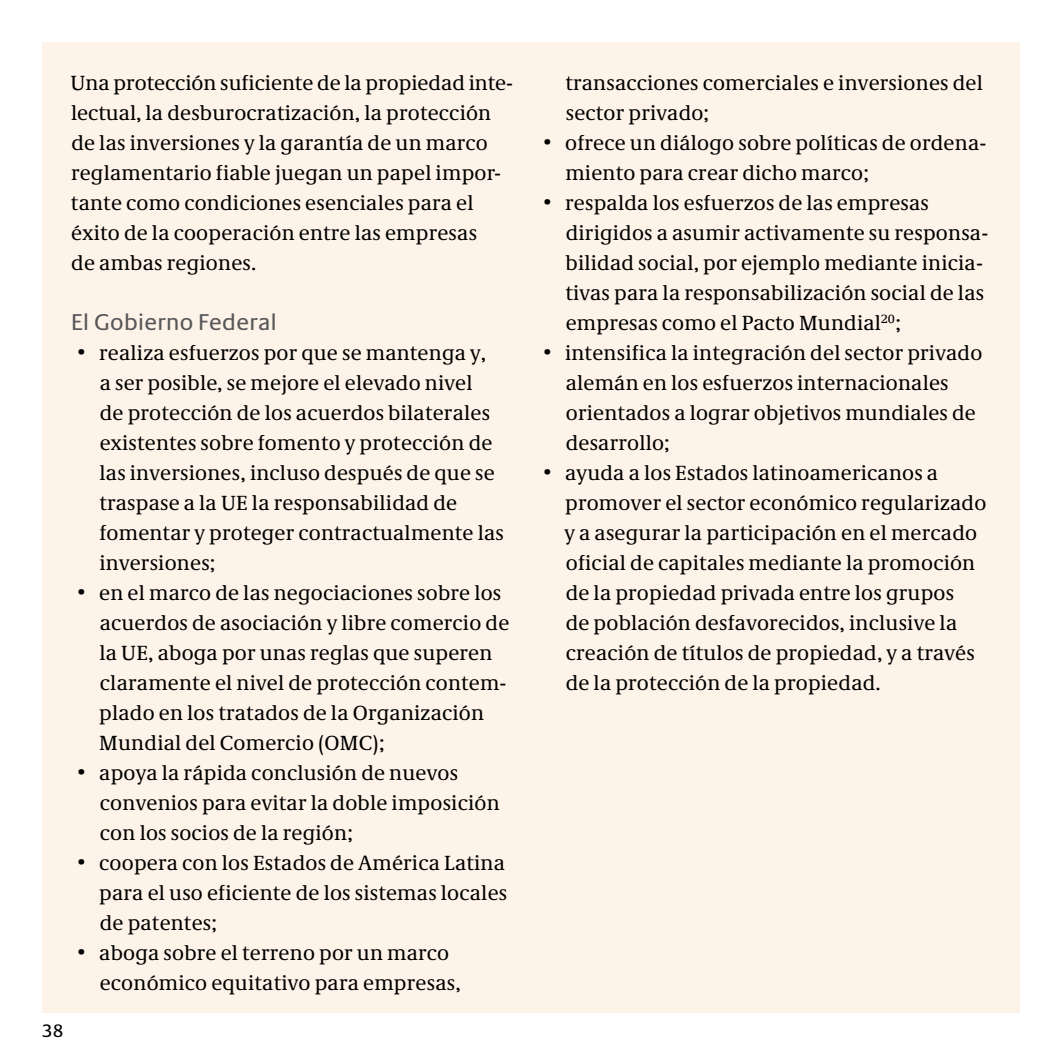
<style>
.page{position:relative;width:1063px;height:1063px;background:#fff}
.page>*{position:absolute;margin:0;border:0;box-sizing:border-box;transform-origin:0 0}
.t1{font:23.75px "Neue Praxis";letter-spacing:.015em;color:#58585a}
.t2{font:21.25px/30px "Neue Demos";letter-spacing:.01em;color:#000}
.t3{font:18.75px "Neue Praxis";color:#000}
</style>
<div class="page">
<div style="left:43px;top:43px;width:977px;height:970px;background:#fef3e8"></div>
<p class="t2" style="left:71px;top:68px;width:444px">Una protección suficiente de la propiedad inte&shy;lectual, la desburocratización, la protección de las inversiones y la garantía de un marco reglamentario fiable juegan un papel impor&shy;tante como condiciones esenciales para el éxito de la cooperación entre las empresas<br>de ambas regiones.</p>
<p class="t1" style="left:71px;top:308px;width:207px">El Gobierno Federal</p>
<p class="t2" style="left:99px;top:338px;width:406px;text-indent:-21px">• realiza esfuerzos por que se mantenga y,<br>a ser posible, se mejore el elevado nivel<br>de protección de los acuerdos bilaterales existentes sobre fomento y protección de las inversiones, incluso después de que se traspase a la UE la responsabilidad de fomentar y proteger contractualmente las inversiones;</p>
<p class="t2" style="left:99px;top:578px;width:412px;text-indent:-21px">• en el marco de las negociaciones sobre los acuerdos de asociación y libre comercio de la UE, aboga por unas reglas que superen claramente el nivel de protección contem&shy;plado en los tratados de la Organización Mundial del Comercio (OMC);</p>
<p class="t2" style="left:100px;top:758px;width:401px;text-indent:-22px">• apoya la rápida conclusión de nuevos convenios para evitar la doble imposición con los socios de la región;</p>
<p class="t2" style="left:99px;top:848px;width:410px;text-align:justify;text-indent:-21px">• coopera con los Estados de América Latina para el uso eficiente de los sistemas locales de patentes;</p>
<p class="t2" style="left:100px;top:938px;width:363px;text-indent:-22px">• aboga sobre el terreno por un marco económico equitativo para empresas,</p>
<p class="t3" style="left:43px;top:1020px;width:23px">38</p>
<p class="t2" style="left:565px;top:68px;width:419px">transacciones comerciales e inversiones del sector privado;</p>
<p class="t2" style="left:565px;top:128px;width:422px;text-indent:-21px">• ofrece un diálogo sobre políticas de ordena&shy;miento para crear dicho marco;</p>
<p class="t2" style="left:565px;top:188px;width:424px;text-indent:-21px">• respalda los esfuerzos de las empresas dirigidos a asumir activamente su responsa&shy;bilidad social, por ejemplo mediante inicia&shy;tivas para la responsabilización social de las empresas como el Pacto Mundial<sup>20</sup>;</p>
<p class="t2" style="left:566px;top:338px;width:418px;text-indent:-22px">• intensifica la integración del sector privado alemán en los esfuerzos internacionales orientados a lograr objetivos mundiales de desarrollo;</p>
<p class="t2" style="left:565px;top:458px;width:423px;text-indent:-21px">• ayuda a los Estados latinoamericanos a promover el sector económico regularizado y a asegurar la participación en el mercado oficial de capitales mediante la promoción de la propiedad privada entre los grupos<br>de población desfavorecidos, inclusive la creación de títulos de propiedad, y a través de la protección de la propiedad.</p>
</div>
